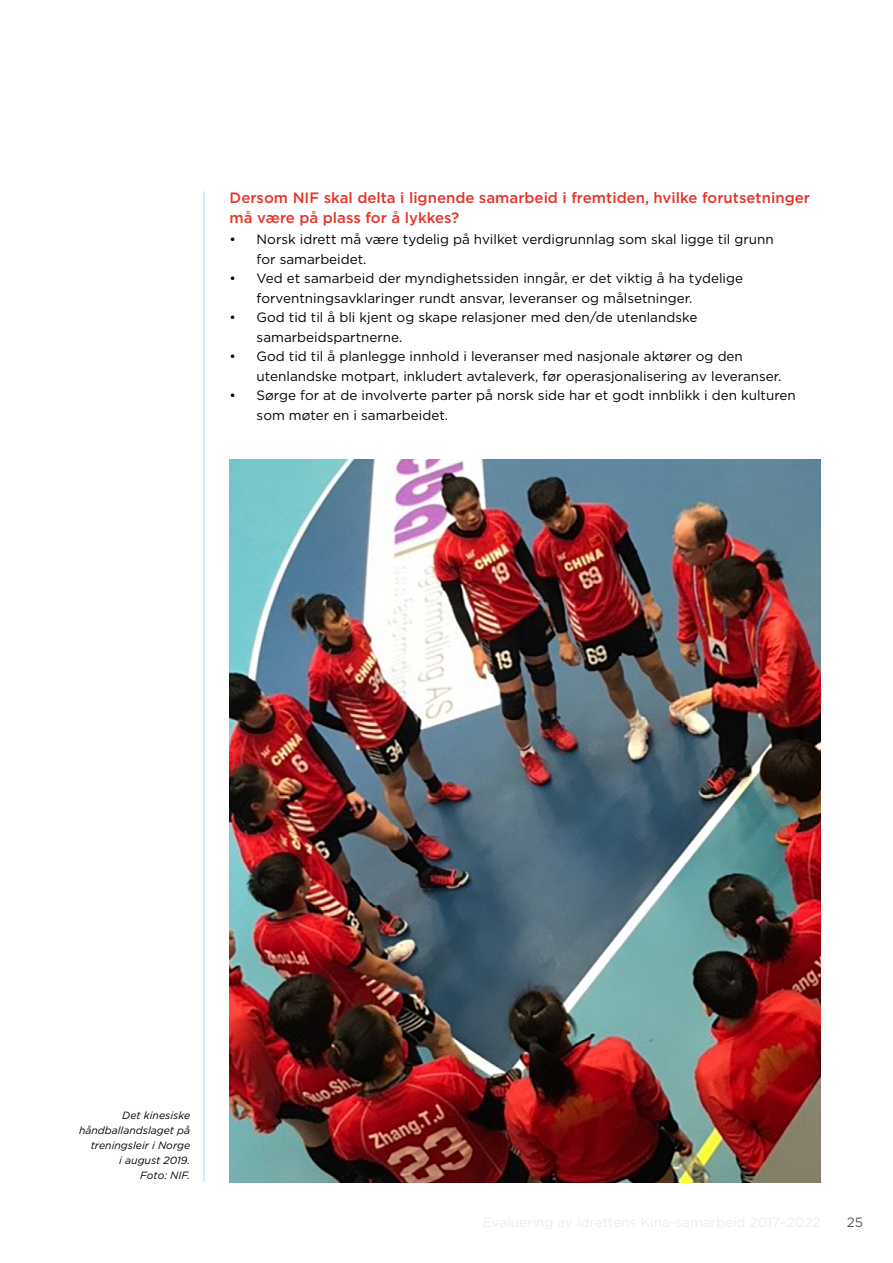
<style>
.page{position:relative;width:893px;height:1263px;background:#fff}
.page>*{position:absolute;margin:0;border:0;box-sizing:border-box;transform-origin:0 0}
.t1{font:500 15px/19.5px "Gotham";color:#e63329}
.t2{font:13.5px/19.5px "Gotham";color:#000}
.t3{font:13.5px "Gotham";color:#575756}
.t4{font:italic 10.5px/15px "Gotham";color:#000;text-align:right}
</style>
<div class="page">
<img style="left:230px;top:459px;width:591px;height:723px">
<hr style="left:204px;top:191px;width:1px;height:991px;background:#a1d7f6">
<p class="t1" style="left:230px;top:188px;width:582px">Dersom NIF skal delta i lignende samarbeid i fremtiden, hvilke forutsetninger må være på plass for å lykkes?</p>
<p class="t2" style="left:257px;top:230px;width:519px;text-indent:-27px">• Norsk idrett må være tydelig på hvilket verdigrunnlag som skal ligge til grunn for samarbeidet.</p>
<p class="t2" style="left:257px;top:269px;width:488px;text-indent:-27px">• Ved et samarbeid der myndighetssiden inngår, er det viktig å ha tydelige forventningsavklaringer rundt ansvar, leveranser og målsetninger.</p>
<p class="t2" style="left:257px;top:308px;width:442px;text-indent:-27px">• God tid til å bli kjent og skape relasjoner med den/de utenlandske samarbeidspartnerne.</p>
<p class="t2" style="left:257px;top:347px;width:526px;text-indent:-27px">• God tid til å planlegge innhold i leveranser med nasjonale aktører og den utenlandske motpart, inkludert avtaleverk, før operasjonalisering av leveranser.</p>
<p class="t2" style="left:257px;top:386px;width:541px;text-indent:-27px">• Sørge for at de involverte parter på norsk side har et godt innblikk i den kulturen som møter en i samarbeidet.</p>
<p class="t4" style="left:79px;top:1108px;width:113px">Det kinesiske håndballandslaget på treningsleir i Norge<br>i august 2019.<br>Foto: NIF.</p>
<p class="t3" style="left:847px;top:1213px;width:18px">25</p>
</div>
